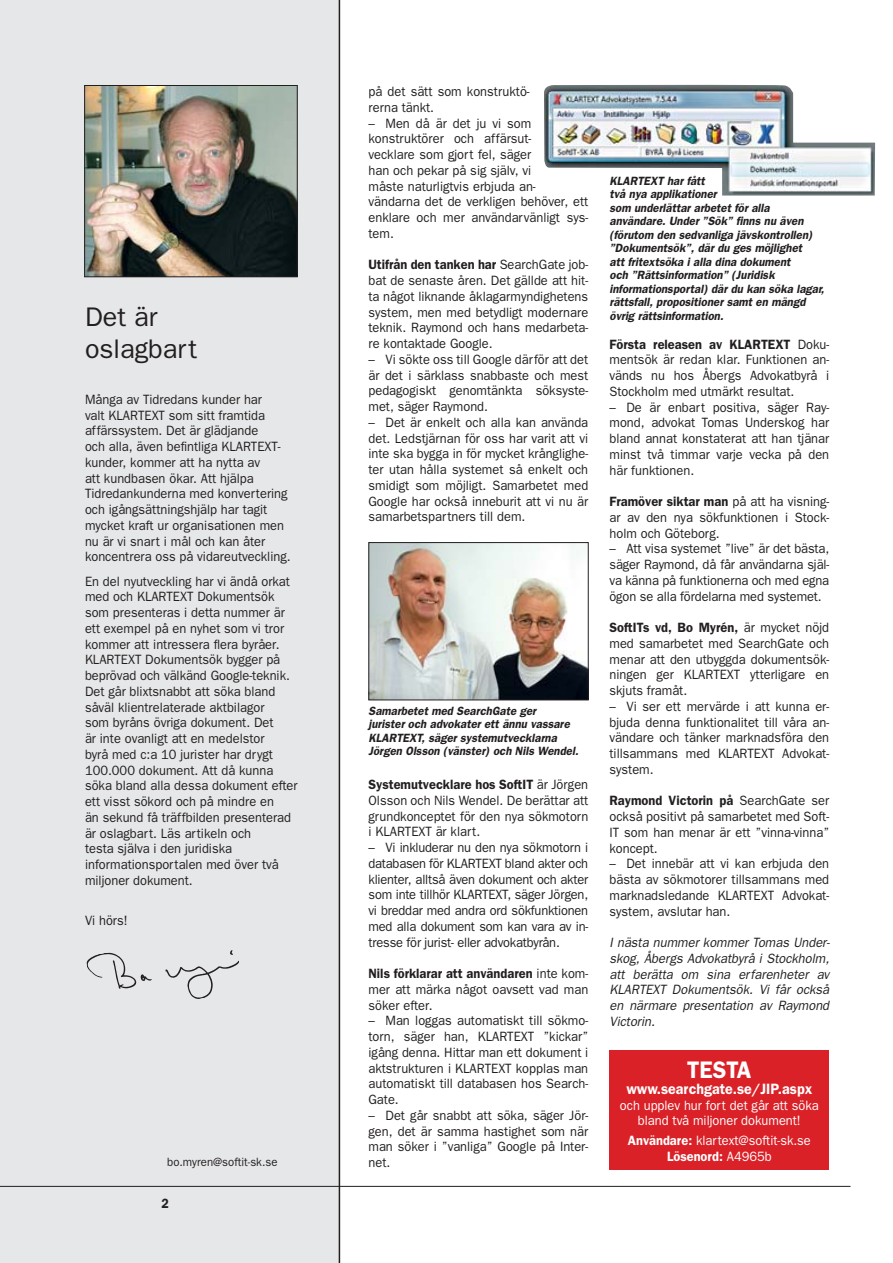
<style>
.page{position:relative;width:893px;height:1263px;background:#fff}
.page>*{position:absolute;margin:0;border:0;box-sizing:border-box;transform-origin:0 0}
.t1{font:27px/32.4px "Franklin Gothic";color:#231f20}
.t2{font:600 24px "Franklin Gothic";color:#fff;scale:.95 1}
.t3{font:600 15px "Franklin Gothic";color:#fff;scale:.95 1}
.t4{font:13.5px/15.8px "Franklin Gothic";color:#231f20;text-align:justify;scale:.95 1}
.t5{font:italic 13.5px/15.8px "Franklin Gothic";color:#231f20;text-align:justify;scale:.95 1}
.t6{font:13.5px/15.8px "Franklin Gothic";color:#fff;text-align:center;scale:.95 1}
.t7{font:600 13.5px "Franklin Gothic";color:#231f20;scale:.9 1}
.t8{font:italic 600 12px/13.5px "Franklin Gothic";color:#231f20;scale:.95 1}
.t9{font:12px "Franklin Gothic";color:#231f20;scale:.95 1}
.s1{font-weight:600}
</style>
<div class="page">
<div style="left:0;top:0;width:340px;height:1263px;background:#e6e7e8"></div>
<hr style="left:0;top:1186px;width:850px;height:1px;background:#231f20">
<img style="left:544px;top:84px;width:331px;height:112px">
<img style="left:370px;top:544px;width:217px;height:154px">
<div style="left:368px;top:542px;width:221px;height:158px;border:1px solid #231f20"></div>
<img style="left:86px;top:87px;width:210px;height:188px">
<div style="left:84px;top:85px;width:214px;height:192px;border:1px solid #231f20"></div>
<svg style="left:230px;top:950px;width:3px;height:5px"></svg>
<svg style="left:86px;top:952px;width:66px;height:37px;background:#d4d5d6"></svg>
<svg style="left:165px;top:961px;width:74px;height:38px;background:#d5d5d6"></svg>
<div style="left:609px;top:1050px;width:220px;height:119px;background:#da2128"></div>
<h1 class="t1" style="left:85px;top:303px;width:114px">Det är oslagbart</h1>
<p class="t4" style="left:85px;top:393px;width:218px;text-align:left">Många av Tidredans kunder har<br>valt KLARTEXT som sitt framtida affärssystem. Det är glädjande<br>och alla, även befintliga KLARTEXT&shy;kunder, kommer att ha nytta av<br>att kundbasen ökar. Att hjälpa Tidredankunderna med konvertering och igångsättningshjälp har tagit mycket kraft ur organisationen men nu är vi snart i mål och kan åter koncentrera oss på vidareutveckling.</p>
<p class="t4" style="left:85px;top:574px;width:225px;text-align:left">En del nyutveckling har vi ändå orkat med och KLARTEXT Dokumentsök som presenteras i detta nummer är ett exempel på en nyhet som vi tror kommer att intressera flera byråer.<br>KLARTEXT Dokumentsök bygger på beprövad och välkänd Google-teknik.<br>Det går blixtsnabbt att söka bland såväl klientrelaterade aktbilagor<br>som byråns övriga dokument. Det<br>är inte ovanligt att en medelstor<br>byrå med c:a 10 jurister har drygt<br>100.000 dokument. Att då kunna söka bland alla dessa dokument efter ett visst sökord och på mindre en<br>än sekund få träffbilden presenterad är oslagbart. Läs artikeln och<br>testa själva i den juridiska informationsportalen med över två miljoner dokument.</p>
<p class="t4" style="left:85px;top:914px;width:46px">Vi hörs!</p>
<p class="t9" style="left:167px;top:1157px;width:118px">bo.myren@softit-sk.se</p>
<p class="t7" style="left:161px;top:1198px;width:10px">2</p>
<p class="t4" style="left:368px;top:85px;width:171px">på det sätt som konstruktö&shy;rerna tänkt.</p>
<p class="t4" style="left:368px;top:116px;width:233px;text-align:left">– Men då är det ju vi som konstruktörer och affärsut-<br>vecklare som gjort fel, säger<br>han och pekar på sig själv, vi<br>måste naturligtvis erbjuda an&shy;vändarna det de verkligen behöver, ett enklare och mer användarvänligt sys&shy;tem.</p>
<p class="t4" style="left:368px;top:258px;width:233px"><span class="s1">Utifrån den tanken har</span> SearchGate job&shy;bat de senaste åren. Det gällde att hit&shy;ta något liknande åklagarmyndighetens system, men med betydligt modernare teknik. Raymond och hans medarbeta&shy;re kontaktade Google.</p>
<p class="t4" style="left:368px;top:352px;width:233px">– Vi sökte oss till Google därför att det är det i särklass snabbaste och mest pedagogiskt genomtänkta söksyste&shy;met, säger Raymond.</p>
<p class="t4" style="left:368px;top:415px;width:233px">– Det är enkelt och alla kan använda det. Ledstjärnan för oss har varit att vi inte ska bygga in för mycket krånglighe&shy;ter utan hålla systemet så enkelt och smidigt som möjligt. Samarbetet med Google har också inneburit att vi nu är samarbetspartners till dem.</p>
<p class="t8" style="left:368px;top:705px;width:222px">Samarbetet med SearchGate ger<br>jurister och advokater ett ännu vassare KLARTEXT, säger systemutvecklarna Jörgen Olsson (vänster) och Nils Wendel.</p>
<p class="t4" style="left:368px;top:778px;width:233px"><span class="s1">Systemutvecklare hos SoftIT</span> är Jörgen Olsson och Nils Wendel. De berättar att grundkonceptet för den nya sökmotorn i KLARTEXT är klart.</p>
<p class="t4" style="left:368px;top:841px;width:233px">– Vi inkluderar nu den nya sökmotorn i databasen för KLARTEXT bland akter och klienter, alltså även dokument och akter som inte tillhör KLARTEXT, säger Jörgen, vi breddar med andra ord sökfunktionen med alla dokument som kan vara av in&shy;tresse för jurist- eller advokatbyrån.</p>
<p class="t4" style="left:368px;top:967px;width:233px"><span class="s1">Nils förklarar att användaren</span> inte kom&shy;mer att märka något oavsett vad man söker efter.</p>
<p class="t4" style="left:368px;top:1014px;width:233px">– Man loggas automatiskt till sökmo&shy;torn, säger han, KLARTEXT ”kickar” igång denna. Hittar man ett dokument i aktstrukturen i KLARTEXT kopplas man automatiskt till databasen hos Search-Gate.</p>
<p class="t4" style="left:368px;top:1109px;width:233px">– Det går snabbt att söka, säger Jör&shy;gen, det är samma hastighet som när man söker i ”vanliga” Google på Inter&shy;net.</p>
<p class="t8" style="left:609px;top:175px;width:228px">KLARTEXT har fått<br>två nya applikationer<br>som underlättar arbetet för alla användare. Under ”Sök” finns nu även (förutom den sedvanliga jävskontrollen) ”Dokumentsök”, där du ges möjlighet<br>att fritextsöka i alla dina dokument<br>och ”Rättsinformation” (Juridisk informationsportal) där du kan söka lagar, rättsfall, propositioner samt en mängd övrig rättsinformation.</p>
<p class="t4" style="left:609px;top:337px;width:233px"><span class="s1">Första releasen av KLARTEXT</span> Doku&shy;mentsök är redan klar. Funktionen an&shy;vänds nu hos Åbergs Advokatbyrå i Stockholm med utmärkt resultat.</p>
<p class="t4" style="left:609px;top:400px;width:233px">– De är enbart positiva, säger Ray&shy;mond, advokat Tomas Underskog har bland annat konstaterat att han tjänar minst två timmar varje vecka på den här funktionen.</p>
<p class="t4" style="left:609px;top:495px;width:233px"><span class="s1">Framöver siktar man</span> på att ha visning&shy;ar av den nya sökfunktionen i Stock&shy;holm och Göteborg.</p>
<p class="t4" style="left:609px;top:542px;width:233px">– Att visa systemet ”live” är det bästa, säger Raymond, då får användarna själ&shy;va känna på funktionerna och med egna ögon se alla fördelarna med systemet.</p>
<p class="t4" style="left:609px;top:621px;width:233px"><span class="s1">SoftITs vd, Bo Myrén,</span> är mycket nöjd med samarbetet med SearchGate och menar att den utbyggda dokumentsök&shy;ningen ger KLARTEXT ytterligare en skjuts framåt.</p>
<p class="t4" style="left:609px;top:700px;width:233px">– Vi ser ett mervärde i att kunna er&shy;bjuda denna funktionalitet till våra an&shy;vändare och tänker marknadsföra den tillsammans med KLARTEXT Advokat&shy;system.</p>
<p class="t4" style="left:609px;top:794px;width:233px"><span class="s1">Raymond Victorin på</span> SearchGate ser också positivt på samarbetet med Soft-IT som han menar är ett ”vinna-vinna” koncept.</p>
<p class="t4" style="left:609px;top:857px;width:233px">– Det innebär att vi kan erbjuda den bästa av sökmotorer tillsammans med marknadsledande KLARTEXT Advokat&shy;system, avslutar han.</p>
<p class="t5" style="left:609px;top:936px;width:233px">I nästa nummer kommer Tomas Under&shy;skog, Åbergs Advokatbyrå i Stockholm, att berätta om sina erfarenheter av KLARTEXT Dokumentsök. Vi får också en närmare presentation av Raymond Victorin.</p>
<h2 class="t2" style="left:687px;top:1062px;width:69px">TESTA</h2>
<p class="t3" style="left:626px;top:1084px;width:197px">www.searchgate.se/JIP.aspx</p>
<p class="t6" style="left:620px;top:1098px;width:211px">och upplev hur fort det går att söka bland två miljoner dokument!</p>
<p class="t6" style="left:628px;top:1134px;width:194px"><span class="s1">Användare:</span> klartext@softit-sk.se<br><span class="s1">Lösenord:</span> A4965b</p>
</div>
